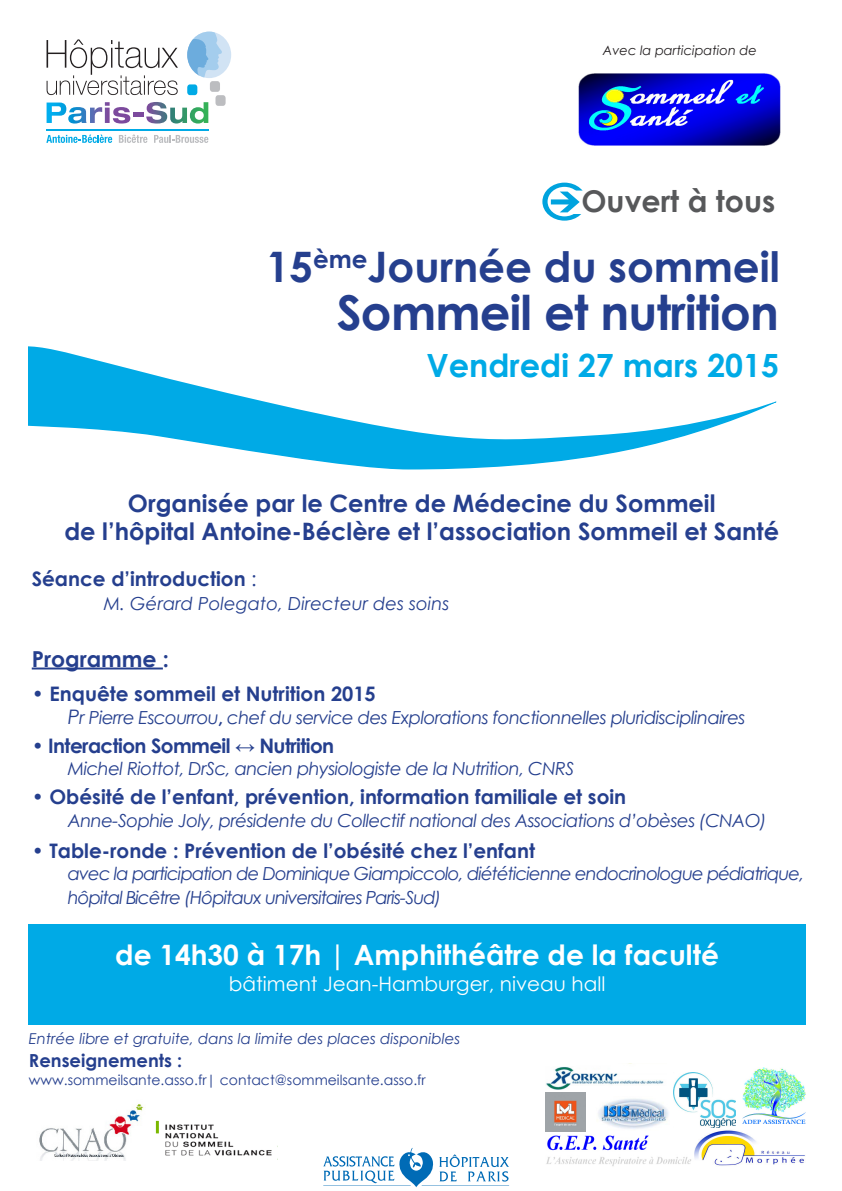
<style>
.page{position:relative;width:842px;height:1191px;background:#fff}
.page>*{position:absolute;margin:0;border:0;box-sizing:border-box;transform-origin:0 0}
.t1{font:700 48px "Century Gothic";letter-spacing:-.015em;color:#253f8e}
.t2{font:700 42px "Century Gothic";color:#253f8e}
.t3{font:700 32px "Century Gothic";color:#00aae6}
.t4{font:700 30px "Century Gothic";color:#57585a}
.t5{font:700 28px "Century Gothic";color:#fff}
.t6{font:700 24px "Century Gothic";color:#253f8e}
.t7{font:700 22px "Century Gothic";color:#253f8e}
.t8{font:700 20px "Century Gothic";color:#253f8e}
.t9{font:20px "Century Gothic";color:#fff}
.t10{font:700 20px "Century Gothic";letter-spacing:-.03em;color:#253f8e}
.t11{font:italic 18px "Century Gothic";letter-spacing:-.03em;color:#253f8e}
.t12{font:italic 18px/24px "Century Gothic";letter-spacing:-.05em;color:#253f8e}
.t13{font:italic 18px "Century Gothic";color:#253f8e}
.t14{font:700 18px "Century Gothic";color:#253f8e}
.t15{font:italic 15px "Century Gothic";color:#253f8e}
.t16{font:14px "Century Gothic";color:#253f8e}
.t17{font:italic 13px "Century Gothic";color:#231f20}
.s1{font-weight:400}
.s2{font-size:20px}
.s3{font-weight:700;font-style:normal}
</style>
<div class="page">
<hr style="left:32px;top:667px;width:131px;height:2px;background:#253f8e">
<div style="left:28px;top:924px;width:778px;height:100px;background:#00aae6"></div>
<svg style="left:542px;top:182px;width:41px;height:39px"></svg>
<img style="left:155px;top:1120px;width:123px;height:39px">
<img style="left:546px;top:1063px;width:118px;height:26px">
<img style="left:743px;top:1067px;width:62px;height:56px">
<img style="left:598px;top:1099px;width:71px;height:30px">
<img style="left:694px;top:1130px;width:111px;height:36px">
<img style="left:546px;top:1135px;width:145px;height:31px">
<img style="left:578px;top:74px;width:203px;height:72px">
<img style="left:546px;top:1092px;width:40px;height:39px">
<img style="left:673px;top:1072px;width:63px;height:55px">
<hr style="left:151px;top:129px;width:57px;height:1px;background:#00aae6">
<hr style="left:116px;top:129px;width:35px;height:1px;background:#00aae6">
<hr style="left:46px;top:129px;width:70px;height:1px;background:#00aae6">
<svg style="left:47px;top:39px;width:131px;height:56px"></svg>
<svg style="left:47px;top:102px;width:161px;height:21px"></svg>
<div style="left:210px;top:81px;width:10px;height:11px;background:#bcbdc0;border-radius:3px"></div>
<div style="left:215px;top:95px;width:11px;height:11px;background:#bcbdc0;border-radius:3px"></div>
<div style="left:187px;top:84px;width:10px;height:11px;background:#00aae6;border-radius:3px"></div>
<div style="left:187px;top:32px;width:44px;height:46px;background:#d1e3f4;border-radius:50%"></div>
<svg style="left:187px;top:32px;width:35px;height:46px"></svg>
<svg style="left:46px;top:135px;width:66px;height:8px"></svg>
<svg style="left:154px;top:135px;width:54px;height:8px"></svg>
<svg style="left:119px;top:135px;width:28px;height:8px"></svg>
<svg style="left:225px;top:401px;width:552px;height:69px"></svg>
<svg style="left:28px;top:346px;width:748px;height:101px"></svg>
<img style="left:39px;top:1104px;width:105px;height:56px">
<svg style="left:323px;top:1147px;width:186px;height:40px"></svg>
<p class="t17" style="left:603px;top:41px;width:156px">Avec la participation de</p>
<p class="t4" style="left:581px;top:178px;width:195px">Ouvert à tous</p>
<p class="t2" style="left:266px;top:234px;width:515px">15<sup>ème</sup>Journée du sommeil</p>
<p class="t1" style="left:337px;top:276px;width:444px">Sommeil et nutrition</p>
<p class="t3" style="left:426px;top:341px;width:354px">Vendredi 27 mars 2015</p>
<p class="t6" style="left:128px;top:485px;width:589px">Organisée par le Centre de Médecine du Sommeil</p>
<p class="t6" style="left:64px;top:513px;width:716px">de l’hôpital Antoine-Béclère et l’association Sommeil et Santé</p>
<p class="t8" style="left:32px;top:564px;width:227px">Séance d’introduction <span class="s1">:</span></p>
<p class="t13" style="left:104px;top:591px;width:347px">M. Gérard Polegato, Directeur des soins</p>
<p class="t7" style="left:32px;top:642px;width:139px">Programme :</p>
<p class="t8" style="left:32px;top:678px;width:346px"><span class="s1">•</span> Enquête sommeil et Nutrition 2015</p>
<p class="t11" style="left:68px;top:704px;width:679px"><span class="s2">P</span>r Pierre Escourrou<span class="s3">,</span> chef du service des Explorations fonctionnelles pluridisciplinaires</p>
<p class="t10" style="left:32px;top:730px;width:304px"><span class="s1">•</span> Interaction Sommeil ↔ Nutrition</p>
<p class="t11" style="left:68px;top:755px;width:508px">Michel Riottot, DrSc, ancien physiologiste de la Nutrition, CNRS</p>
<p class="t8" style="left:32px;top:781px;width:596px"><span class="s1">•</span> Obésité de l’enfant, prévention, information familiale et soin</p>
<p class="t11" style="left:68px;top:807px;width:700px">Anne-Sophie Joly, présidente du Collectif national des Associations d’obèses (CNAO)</p>
<p class="t8" style="left:32px;top:835px;width:505px"><span class="s1">•</span> Table-ronde : Prévention de l’obésité chez l’enfant</p>
<p class="t12" style="left:68px;top:860px;width:738px">avec la participation de Dominique Giampiccolo, diététicienne endocrinologue pédiatrique, hôpital Bicêtre (Hôpitaux universitaires Paris-Sud)</p>
<p class="t5" style="left:115px;top:933px;width:605px">de 14h30 à 17h | Amphithéâtre de la faculté</p>
<p class="t9" style="left:229px;top:970px;width:378px">bâtiment Jean-Hamburger, niveau hall</p>
<p class="t15" style="left:29px;top:1028px;width:433px">Entrée libre et gratuite, dans la limite des places disponibles</p>
<p class="t14" style="left:29px;top:1047px;width:155px">Renseignements :</p>
<p class="t16" style="left:29px;top:1070px;width:398px">www.sommeilsante.asso.fr| contact@sommeilsante.asso.fr</p>
</div>
